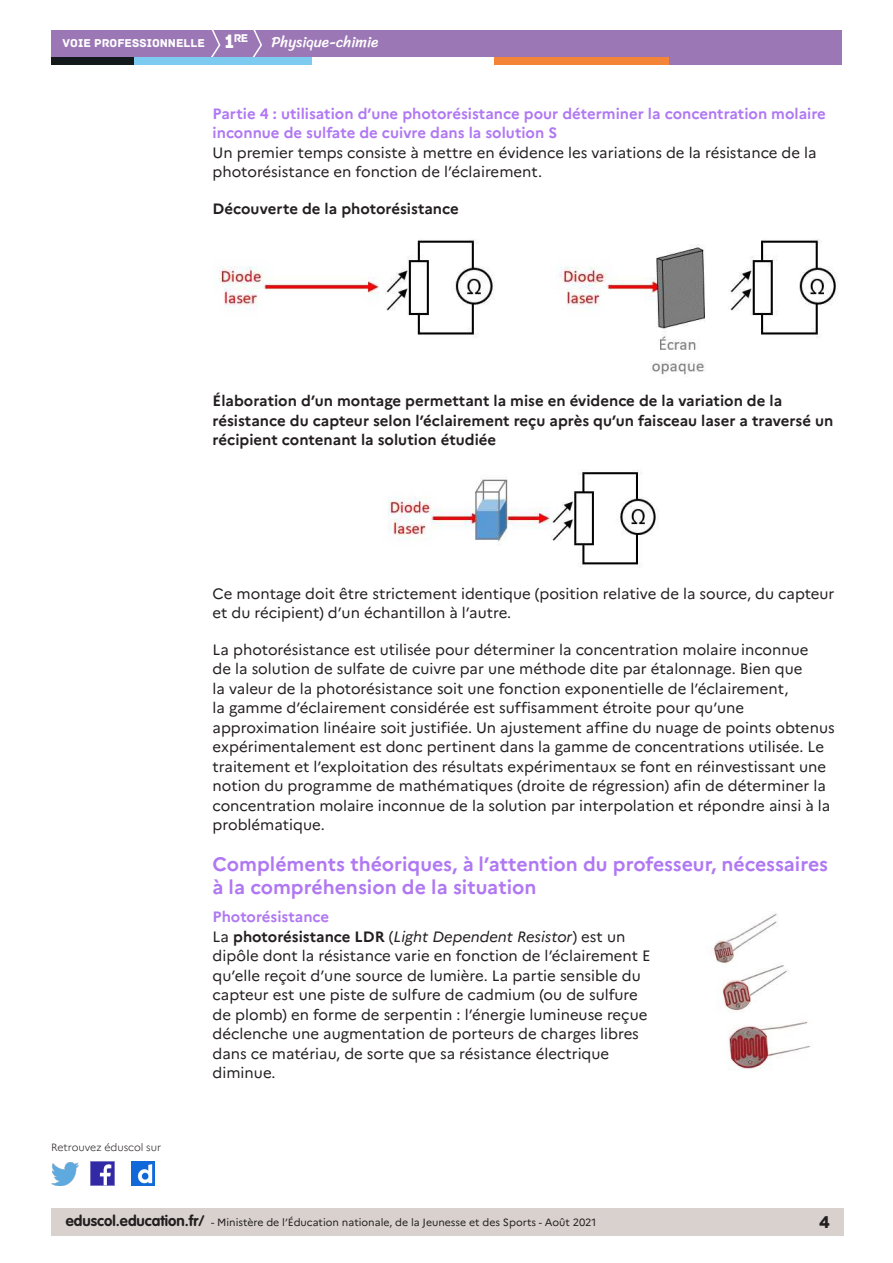
<style>
.page{position:relative;width:893px;height:1263px;background:#fff}
.page>*{position:absolute;margin:0;border:0;box-sizing:border-box;transform-origin:0 0}
._03_titre_2{font:700 19.5px/23.4px "Marianne";color:#b078f2}
.t1{font:18px "Archive";color:#231f20}
.Texte_courant{font:15px/19.5px "Marianne";color:#231f20}
._04_titre_4{font:700 15px/19.5px "Marianne";color:#231f20}
._04_titre_3{font:700 15px/19.5px "Marianne";color:#b078f2}
.t2{font:15px "Sriracha";color:#fff}
.t3{font:12px "Archive";color:#fff}
.t4{font:11.85px "Archive";color:#fff}
.t5{font:10.5px "Marianne";color:#231f20}
.t6{font:300 10.5px "Marianne";color:#231f20}
.s1{font-size:20.4px}
.s2{font-weight:700}
.s3{font-style:italic}
.s4{font-family:"VAG Rounded Std";font-weight:700;font-size:15px}
</style>
<div class="page">
<div style="left:51px;top:1209px;width:792px;height:27px;background:#d8d1ce"></div>
<img style="left:91px;top:1162px;width:23px;height:23px">
<img style="left:51px;top:1163px;width:28px;height:22px">
<img style="left:132px;top:1162px;width:22px;height:23px">
<div style="left:51px;top:30px;width:791px;height:27px;background:#9b77b5"></div>
<svg style="left:211px;top:30px;width:10px;height:27px"></svg>
<svg style="left:252px;top:30px;width:10px;height:27px"></svg>
<div style="left:133px;top:57px;width:179px;height:8px;background:#7dcbf1"></div>
<div style="left:51px;top:57px;width:82px;height:8px;background:#141a1c"></div>
<div style="left:667px;top:57px;width:175px;height:8px;background:#9b77b5"></div>
<div style="left:494px;top:57px;width:175px;height:8px;background:#f48437"></div>
<img style="left:213px;top:239px;width:625px;height:136px">
<img style="left:388px;top:470px;width:268px;height:98px">
<img style="left:713px;top:913px;width:98px;height:157px">
<p class="t4" style="left:234px;top:31px;width:16px">re</p>
<p class="t3" style="left:63px;top:36px;width:173px">VOIE PROFESSIONNELLE <span class="s1">1</span></p>
<p class="t2" style="left:271px;top:33px;width:108px">Physique-chimie</p>
<p class="_04_titre_3" style="left:213px;top:103px;width:615px">Partie 4 : utilisation d’une photorésistance pour déterminer la concentration molaire inconnue de sulfate de cuivre dans la solution S</p>
<p class="Texte_courant" style="left:213px;top:142px;width:606px">Un premier temps consiste à mettre en évidence les variations de la résistance de la photorésistance en fonction de l’éclairement.</p>
<p class="_04_titre_4" style="left:213px;top:198px;width:248px">Découverte de la photorésistance</p>
<p class="_04_titre_4" style="left:213px;top:391px;width:622px">Élaboration d’un montage permettant la mise en évidence de la variation de la résistance du capteur selon l’éclairement reçu après qu’un faisceau laser a traversé un récipient contenant la solution étudiée</p>
<p class="t6" style="left:51px;top:1141px;width:112px">Retrouvez éduscol sur</p>
<p class="Texte_courant" style="left:213px;top:583px;width:623px">Ce montage doit être strictement identique (position relative de la source, du capteur et du récipient) d’un échantillon à l’autre.</p>
<p class="Texte_courant" style="left:213px;top:639px;width:624px">La photorésistance est utilisée pour déterminer la concentration molaire inconnue<br>de la solution de sulfate de cuivre par une méthode dite par étalonnage. Bien que<br>la valeur de la photorésistance soit une fonction exponentielle de l’éclairement,<br>la gamme d’éclairement considérée est suffisamment étroite pour qu’une approximation linéaire soit justifiée. Un ajustement affine du nuage de points obtenus expérimentalement est donc pertinent dans la gamme de concentrations utilisée. Le traitement et l’exploitation des résultats expérimentaux se font en réinvestissant une notion du programme de mathématiques (droite de régression) afin de déterminer la concentration molaire inconnue de la solution par interpolation et répondre ainsi à la problématique.</p>
<p class="_03_titre_2" style="left:213px;top:852px;width:617px">Compléments théoriques, à l’attention du professeur, nécessaires à la compréhension de la situation</p>
<p class="_04_titre_3" style="left:213px;top:907px;width:118px">Photorésistance</p>
<p class="Texte_courant" style="left:213px;top:926px;width:440px">La <span class="s2">photorésistance LDR</span> (<span class="s3">Light Dependent Resistor</span>) est un dipôle dont la résistance varie en fonction de l’éclairement E qu’elle reçoit d’une source de lumière. La partie sensible du capteur est une piste de sulfure de cadmium (ou de sulfure de plomb) en forme de serpentin : l’énergie lumineuse reçue déclenche une augmentation de porteurs de charges libres dans ce matériau, de sorte que sa résistance électrique diminue.</p>
<p class="t5" style="left:66px;top:1216px;width:532px"><span class="s4">eduscol.education.fr/</span> - Ministère de l’Éducation nationale, de la Jeunesse et des Sports - Août 2021</p>
<p class="t1" style="left:819px;top:1211px;width:13px">4</p>
</div>
